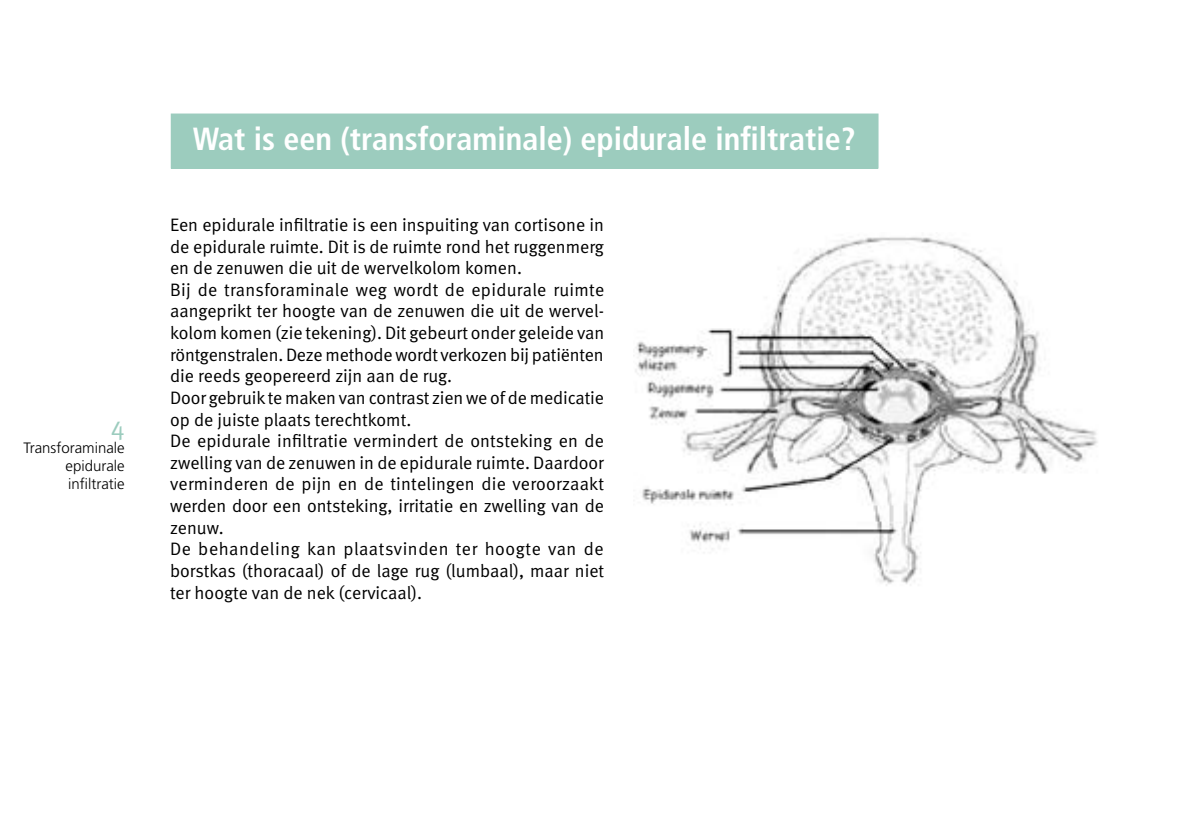
<style>
.page{position:relative;width:1191px;height:840px;background:#fff}
.page>*{position:absolute;margin:0;border:0;box-sizing:border-box;transform-origin:0 0}
.t1{font:700 condensed 32px "Frutiger";color:#fff}
.t2{font:18px/21.6px "Meta Normal";color:#000}
.t3{font:300 15px/18px "Frutiger";color:#000;text-align:justify}
</style>
<div class="page">
<img style="left:635px;top:237px;width:463px;height:349px">
<div style="left:171px;top:114px;width:707px;height:54px;background:#9cccbe"></div>
<div style="left:171px;top:113px;width:707px;height:55px;border:1px solid #9cccbe"></div>
<p class="t3" style="left:66px;top:439px;width:61px;text-indent:-42px">Transforaminale epidurale infiltratie</p>
<h1 class="t1" style="left:193px;top:120px;width:664px">Wat is een (transforaminale) epidurale infiltratie?</h1>
<p class="t2" style="left:170px;top:213px;width:436px">Een epidurale infiltratie is een inspuiting van cortisone in de epidurale ruimte. Dit is de ruimte rond het ruggenmerg en de zenuwen die uit de wervelkolom komen.<br>Bij de transforaminale weg wordt de epidurale ruimte aangeprikt ter hoogte van de zenuwen die uit de wervel&shy;kolom komen (zie tekening). Dit gebeurt onder geleide van röntgenstralen. Deze methode wordt verkozen bij patiënten die reeds geopereerd zijn aan de rug.<br>Door gebruik te maken van contrast zien we of de medicatie op de juiste plaats terechtkomt.<br>De epidurale infiltratie vermindert de ontsteking en de zwelling van de zenuwen in de epidurale ruimte. Daardoor verminderen de pijn en de tintelingen die veroorzaakt werden door een ontsteking, irritatie en zwelling van de zenuw.<br>De behandeling kan plaatsvinden ter hoogte van de borstkas (thoracaal) of de lage rug (lumbaal), maar niet ter hoogte van de nek (cervicaal).</p>
</div>
